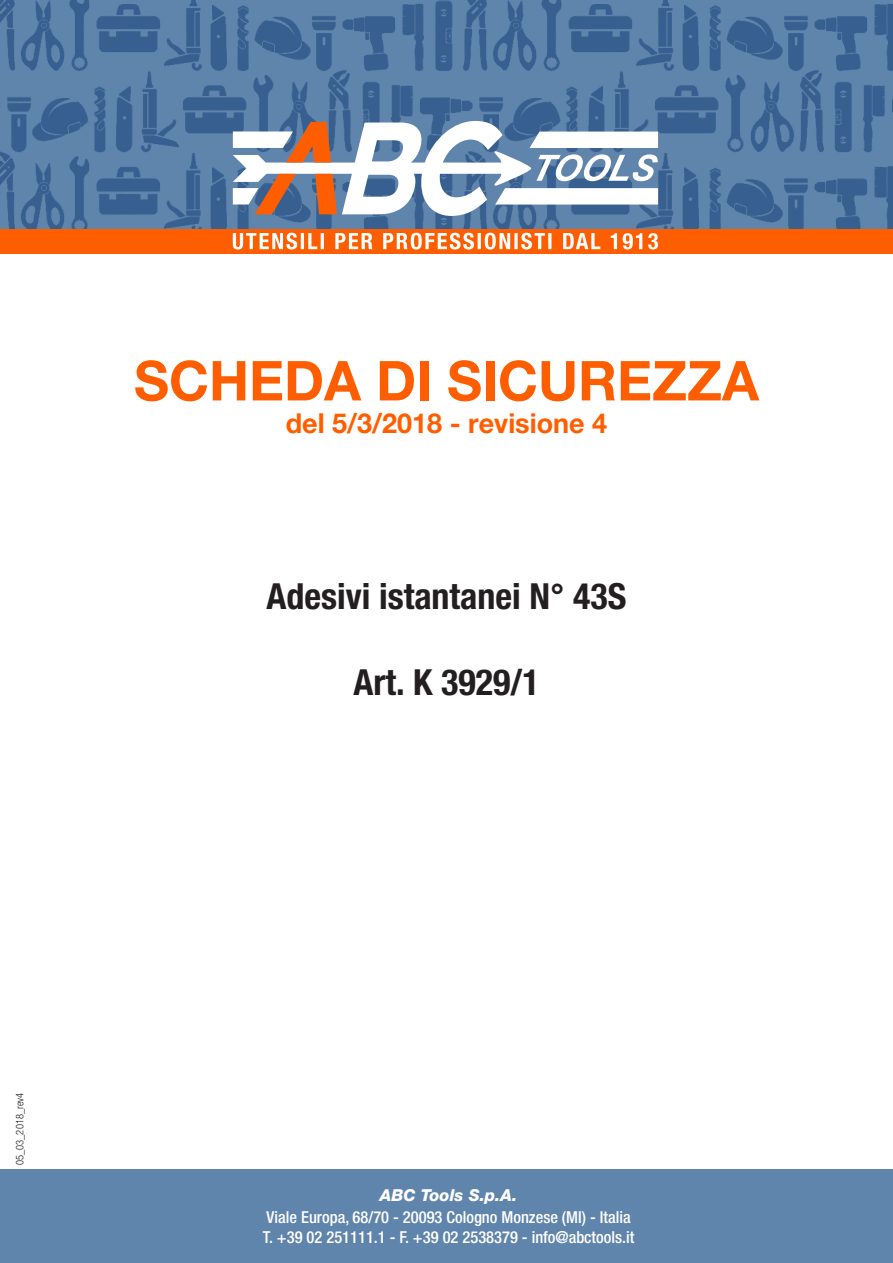
<style>
.page{position:relative;width:893px;height:1263px;background:#fff}
.page>*{position:absolute;margin:0;border:0;box-sizing:border-box;transform-origin:0 0}
.t1{font:700 55.05px "Helvetica Amos";color:#ff5e00}
.t2{font:700 36px "Helvetica Amos Cond";color:#231f20}
.t3{font:700 27.6px "Helvetica Amos";color:#ff5e00}
.t4{font:500 condensed 16.5px/19.8px "Helvetica Neue LT Std";color:#fff}
.t5{font:italic 800 16.5px "Helvetica Neue LT Std";color:#fff}
.t6{font:300 10.5px "Helvetica Amos Cond";color:#231f20}
</style>
<div class="page">
<img style="left:0;top:0;width:893px;height:229px">
<div style="left:0;top:1169px;width:893px;height:94px;background:#6085ac"></div>
<svg style="left:233px;top:121px;width:425px;height:95px"></svg>
<div style="left:0;top:229px;width:893px;height:24px;background:#ff5e00"></div>
<svg style="left:233px;top:233px;width:425px;height:16px"></svg>
<p class="t1" style="left:134px;top:349px;width:626px">SCHEDA DI SICUREZZA</p>
<p class="t3" style="left:286px;top:407px;width:323px">del 5/3/2018 - revisione 4</p>
<p class="t2" style="left:266px;top:576px;width:362px">Adesivi istantanei N° 43S</p>
<p class="t2" style="left:353px;top:662px;width:188px">Art. K 3929/1</p>
<p class="t6" style="left:14px;top:1165px;width:74px;rotate:-90deg">05_03_2018_rev4</p>
<p class="t5" style="left:380px;top:1185px;width:139px">ABC Tools S.p.A.</p>
<p class="t4" style="left:263px;top:1207px;width:373px">Viale Europa, 68/70 - 20093 Cologno Monzese (MI) - Italia<br>T. +39 02 251111.1 - F. +39 02 2538379 - info@abctools.it</p>
</div>
